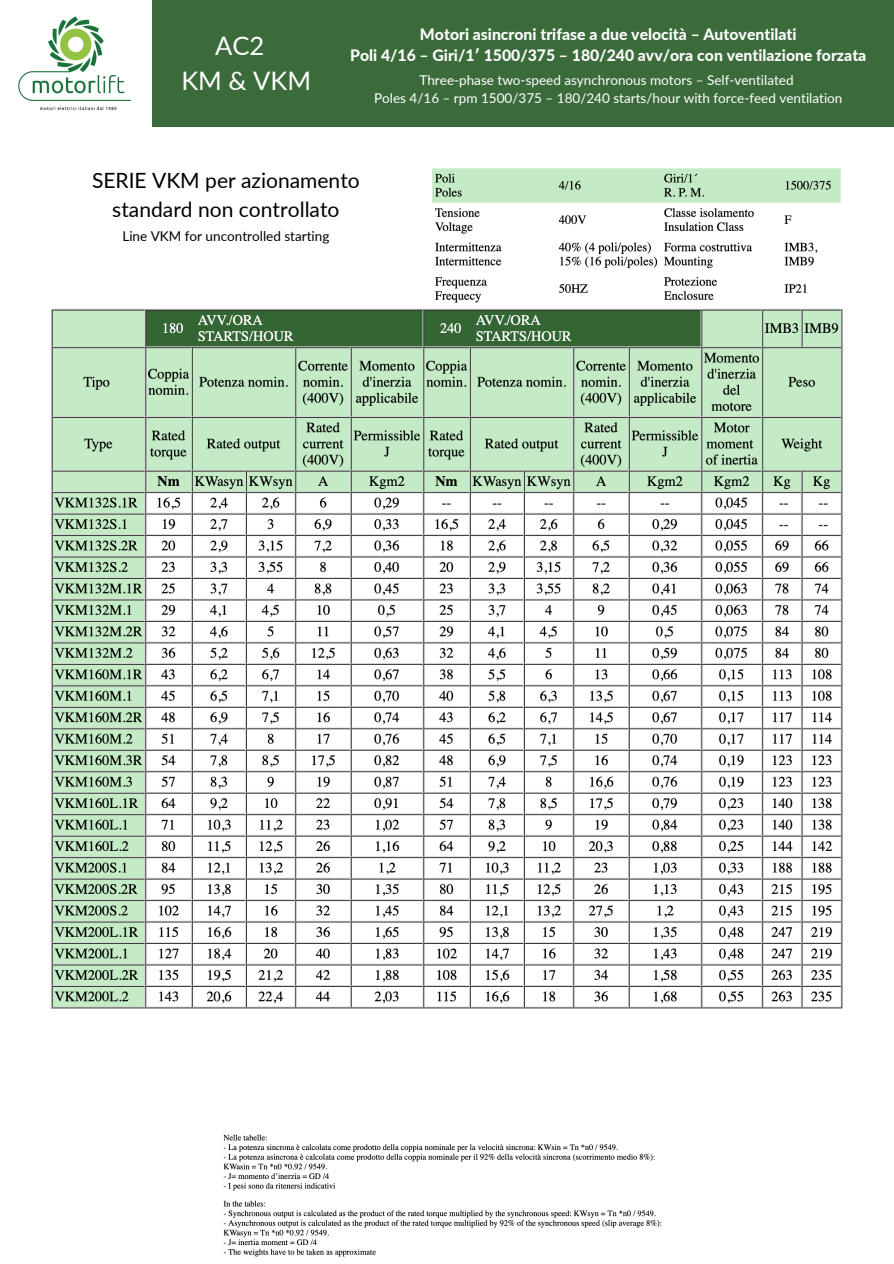
<style>
.page{position:relative;width:894px;height:1264px;background:#fff}
.page>*{position:absolute;margin:0;border:0;box-sizing:border-box;transform-origin:0 0}
.t1{font:25.5px "Lato";color:#fff}
.t2{font:21px/29.2px "Lato";color:#000;text-align:center}
.t3{font:800 15.75px "Lato";color:#fff}
.t4{font:13.5px "Lato";color:#fff}
.t5{font:13.5px "Lato";color:#000}
</style>
<div class="page">
<img style="left:18px;top:16px;width:113px;height:95px">
<div style="left:153px;top:0;width:740px;height:126px;background:#3b6b3b"></div>
<img style="left:223px;top:1134px;width:439px;height:123px">
<img style="left:432px;top:168px;width:409px;height:135px">
<img style="left:51px;top:308px;width:792px;height:701px">
<p class="t1" style="left:215px;top:30px;width:51px">AC2</p>
<p class="t1" style="left:181px;top:65px;width:131px">KM &amp; VKM</p>
<p class="t3" style="left:420px;top:24px;width:378px">Motori asincroni trifase a due velocità – Autoventilati</p>
<p class="t3" style="left:350px;top:46px;width:517px">Poli 4/16 – Giri/1′ 1500/375 – 180/240 avv/ora con ventilazione forzata</p>
<p class="t4" style="left:419px;top:72px;width:375px">Three-phase two-speed asynchronous motors – Self-ventilated</p>
<p class="t4" style="left:374px;top:90px;width:469px">Poles 4/16 – rpm 1500/375 – 180/240 starts/hour with force-feed ventilation</p>
<p class="t2" style="left:92px;top:165px;width:269px">SERIE VKM per azionamento standard non controllato</p>
<p class="t5" style="left:122px;top:227px;width:208px">Line VKM for uncontrolled starting</p>
</div>
